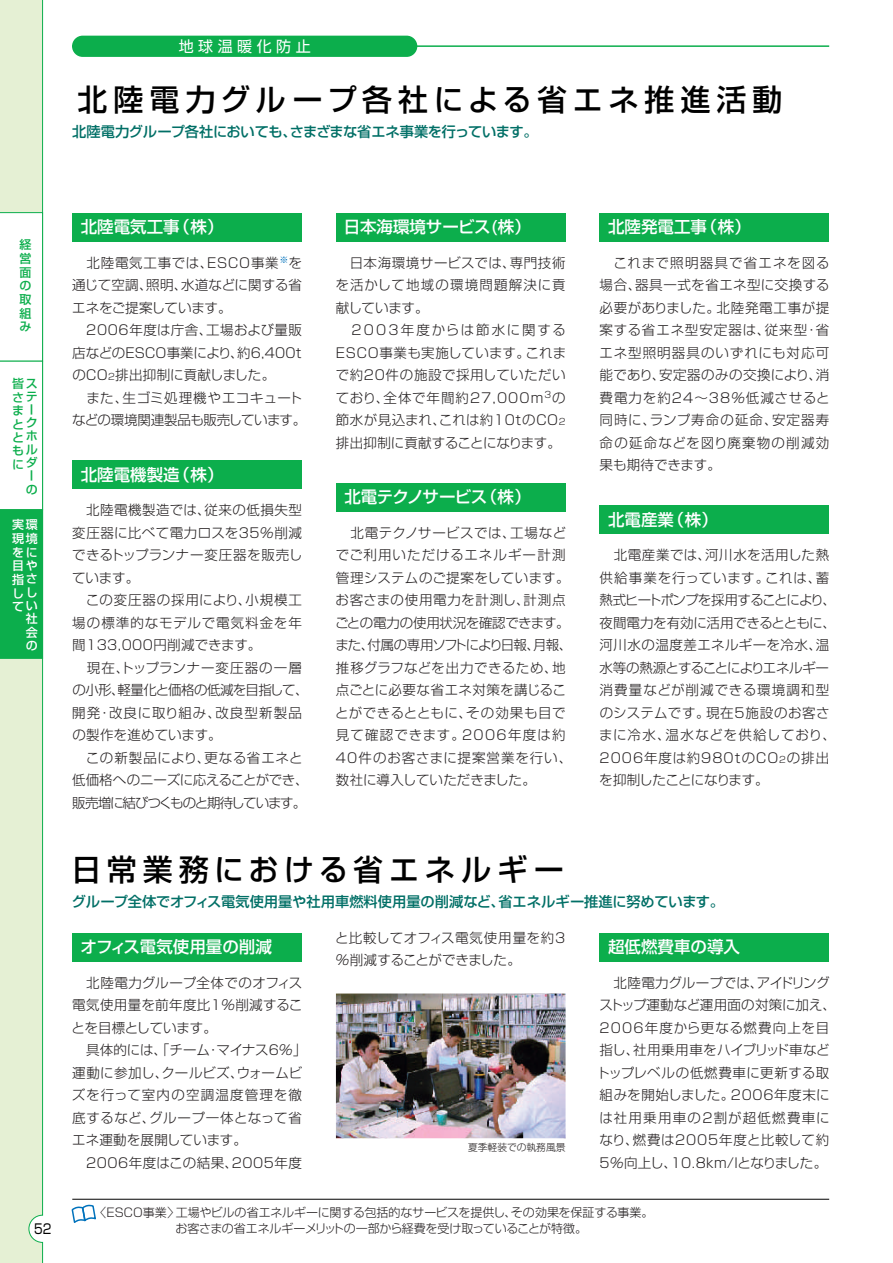
<style>
.page{position:relative;width:893px;height:1263px;background:#fff}
.page>*{position:absolute;margin:0;border:0;box-sizing:border-box;transform-origin:0 0}
.t1{font:500 30px "Shin Go";letter-spacing:.19em;color:#000}
.t2{font:500 16.5px "Shin Go";color:#fff}
.t3{font:500 16.5px "Shin Go";letter-spacing:-.055em;color:#fff}
.t4{font:15px "Shin Go";letter-spacing:.3em;color:#fff}
.t5{font:500 14.25px "Shin Go";letter-spacing:-.01em;color:#016f66}
.t6{font:300 13.5px/22.5px "Shin Go";letter-spacing:.025em;color:#231f20;text-align:justify}
.t7{font:300 13.5px/22.5px "Shin Go";color:#231f20}
.t8{font:300 13.5px/22.5px "Shin Go";letter-spacing:-.04em;color:#231f20;text-align:center}
.t9{font:300 13.5px/22.5px "Shin Go";letter-spacing:-.015em;color:#231f20;text-align:right}
.t10{font:13.5px "Shin Go";color:#000;scale:.85 1}
.t11{font:300 12px/15.8px "Shin Go";letter-spacing:-.015em;color:#231f20}
.t12{font:500 12px/13.2px "Shin Go";letter-spacing:.125em;color:#0cae4c;text-align:justify}
.t13{font:500 12px/13.6px "Shin Go";letter-spacing:.125em;color:#fff;text-align:justify}
.t14{font:300 9.75px "Shin Go";color:#231f20}
.s1{font-size:9px}
</style>
<div class="page">
<div style="left:0;top:0;width:43px;height:1263px;background:#e5f0d4"></div>
<hr style="left:72px;top:45px;width:757px;height:2px;background:#0cae4c">
<div style="left:72px;top:36px;width:345px;height:21px;background:#0cae4c;border-radius:11px"></div>
<svg style="left:0;top:212px;width:43px;height:447px"></svg>
<hr style="left:72px;top:1199px;width:757px;height:1px;background:#000">
<svg style="left:71px;top:1204px;width:25px;height:19px"></svg>
<div style="left:72px;top:213px;width:230px;height:28px;background:#0cae4c"></div>
<div style="left:336px;top:213px;width:230px;height:28px;background:#0cae4c"></div>
<div style="left:600px;top:213px;width:229px;height:28px;background:#0cae4c"></div>
<div style="left:336px;top:483px;width:230px;height:28px;background:#0cae4c"></div>
<div style="left:72px;top:460px;width:230px;height:29px;background:#0cae4c"></div>
<div style="left:72px;top:933px;width:230px;height:28px;background:#0cae4c"></div>
<div style="left:600px;top:933px;width:229px;height:28px;background:#0cae4c"></div>
<div style="left:600px;top:505px;width:229px;height:29px;background:#0cae4c"></div>
<img style="left:336px;top:993px;width:230px;height:145px">
<p class="t4" style="left:179px;top:36px;width:134px">地球温暖化防止</p>
<h1 class="t1" style="left:77px;top:80px;width:707px">北陸電力グループ各社による省エネ推進活動</h1>
<p class="t5" style="left:72px;top:122px;width:467px">北陸電力グループ各社においても、さまざまな省エネ事業を行っています。</p>
<p class="t12" style="left:19px;top:237px;width:13px;line-height:13.6px">経営面の取組み</p>
<p class="t12" style="left:12px;top:376px;width:27px;text-align:right">皆スさテまーとクホルダーの</p>
<p class="t12" style="left:12px;top:430px;width:14px">ともに</p>
<p class="t13" style="left:12px;top:517px;width:27px">実環現境をに目や指さしし</p>
<p class="t13" style="left:26px;top:598px;width:13px">い社会の</p>
<p class="t13" style="left:12px;top:599px;width:14px">て</p>
<p class="t10" style="left:34px;top:1220px;width:22px">52</p>
<p class="t2" style="left:81px;top:216px;width:145px">北陸電気工事（株）</p>
<p class="t6" style="left:72px;top:251px;width:231px;text-indent:14px">北陸電気工事では、ESCO事業<sup>※</sup>を通じて空調、照明、水道などに関する省エネをご提案しています。</p>
<p class="t6" style="left:72px;top:318px;width:231px;text-indent:14px">2006年度は庁舎、工場および量販店などのESCO事業により、約6,400tのCO<span class="s1">2</span>排出抑制に貢献しました。</p>
<p class="t9" style="left:72px;top:386px;width:235px">また、生ゴミ処理機やエコキュート<br>などの環境関連製品も販売しています。</p>
<p class="t2" style="left:81px;top:464px;width:145px">北陸電機製造（株）</p>
<p class="t6" style="left:72px;top:498px;width:232px;text-indent:14px">北陸電機製造では、従来の低損失型変圧器に比べて電力ロスを35％削減できるトップランナー変圧器を販売しています。</p>
<p class="t6" style="left:72px;top:588px;width:231px;text-indent:13px">この変圧器の採用により、小規模工場の標準的なモデルで電気料金を年間133,000円削減できます。</p>
<p class="t7" style="left:72px;top:656px;width:238px;text-indent:15px">現在、トップランナー変圧器の一層の小形、軽量化と価格の低減を目指して、開発・改良に取り組み、改良型新製品の製作を進めています。</p>
<p class="t8" style="left:72px;top:746px;width:238px">この新製品により、更なる省エネと<br>低価格へのニーズに応えることができ、販売増に結びつくものと期待しています。</p>
<p class="t2" style="left:344px;top:216px;width:189px">日本海環境サービス(株）</p>
<p class="t6" style="left:335px;top:251px;width:232px;text-indent:14px">日本海環境サービスでは、専門技術を活かして地域の環境問題解決に貢献しています。</p>
<p class="t6" style="left:336px;top:318px;width:232px;text-indent:16px">2003年度からは節水に関するESCO事業も実施しています。これまで約20件の施設で採用していただいており、全体で年間約27,000m<sup>3</sup>の節水が見込まれ、これは約10tのCO<span class="s1">2</span>排出抑制に貢献することになります。</p>
<p class="t3" style="left:344px;top:486px;width:188px">北電テクノサービス（株）</p>
<p class="t6" style="left:335px;top:521px;width:239px;text-align:left;text-indent:15px">北電テクノサービスでは、工場などでご利用いただけるエネルギー計測管理システムのご提案をしています。お客さまの使用電力を計測し、計測点ごとの電力の使用状況を確認できます。また、付属の専用ソフトにより日報、月報、推移グラフなどを出力できるため、地点ごとに必要な省エネ対策を講じることができるとともに、その効果も目で見て確認できます。2006年度は約<br>40件のお客さまに提案営業を行い、数社に導入していただきました。</p>
<h1 class="t1" style="left:72px;top:850px;width:495px">日常業務における省エネルギー</h1>
<p class="t2" style="left:608px;top:216px;width:145px">北陸発電工事（株）</p>
<p class="t6" style="left:599px;top:251px;width:232px;text-indent:14px">これまで照明器具で省エネを図る場合、器具一式を省エネ型に交換する必要がありました。北陸発電工事が提案する省エネ型安定器は、従来型・省エネ型照明器具のいずれにも対応可能であり、安定器のみの交換により、消費電力を約24～38％低減させると同時に、ランプ寿命の延命、安定器寿命の延命などを図り廃棄物の削減効果も期待できます。</p>
<p class="t2" style="left:608px;top:509px;width:112px">北電産業（株）</p>
<p class="t6" style="left:599px;top:543px;width:238px;text-align:left;text-indent:15px">北電産業では、河川水を活用した熱供給事業を行っています。これは、蓄熱式ヒートポンプを採用することにより、夜間電力を有効に活用できるとともに、河川水の温度差エネルギーを冷水、温水等の熱源とすることによりエネルギー消費量などが削減できる環境調和型のシステムです。現在5施設のお客さまに冷水、温水などを供給しており、<br>2006年度は約980tのCO<span class="s1">2</span>の排出を抑制したことになります。</p>
<p class="t5" style="left:72px;top:892px;width:654px">グループ全体でオフィス電気使用量や社用車燃料使用量の削減など、省エネルギー推進に努めています。</p>
<p class="t2" style="left:81px;top:936px;width:193px">オフィス電気使用量の削減</p>
<p class="t6" style="left:72px;top:971px;width:232px;text-indent:15px">北陸電力グループ全体でのオフィス電気使用量を前年度比1％削減することを目標としています。</p>
<p class="t6" style="left:72px;top:1038px;width:236px;text-align:left;text-indent:14px">具体的には、「チーム・マイナス6％」運動に参加し、クールビズ、ウォームビズを行って室内の空調温度管理を徹底するなど、グループ一体となって省エネ運動を展開しています。</p>
<p class="t6" style="left:86px;top:1151px;width:217px">2006年度はこの結果、2005年度</p>
<p class="t6" style="left:335px;top:926px;width:232px">と比較してオフィス電気使用量を約3％削減することができました。</p>
<p class="t14" style="left:468px;top:1141px;width:99px">夏季軽装での執務風景</p>
<p class="t2" style="left:608px;top:936px;width:134px">超低燃費車の導入</p>
<p class="t6" style="left:596px;top:971px;width:241px;text-align:left;text-indent:17px">北陸電力グループでは、アイドリングストップ運動など運用面の対策に加え、<br>2006年度から更なる燃費向上を目指し、社用乗用車をハイブリッド車などトップレベルの低燃費車に更新する取組みを開始しました。2006年度末には社用乗用車の2割が超低燃費車になり、燃費は2005年度と比較して約<br>5％向上し、10.8km/lとなりました。</p>
<p class="t11" style="left:176px;top:1204px;width:479px;text-indent:-81px">〈ESCO事業〉工場やビルの省エネルギーに関する包括的なサービスを提供し、その効果を保証する事業。お客さまの省エネルギーメリットの一部から経費を受け取っていることが特徴。</p>
</div>
